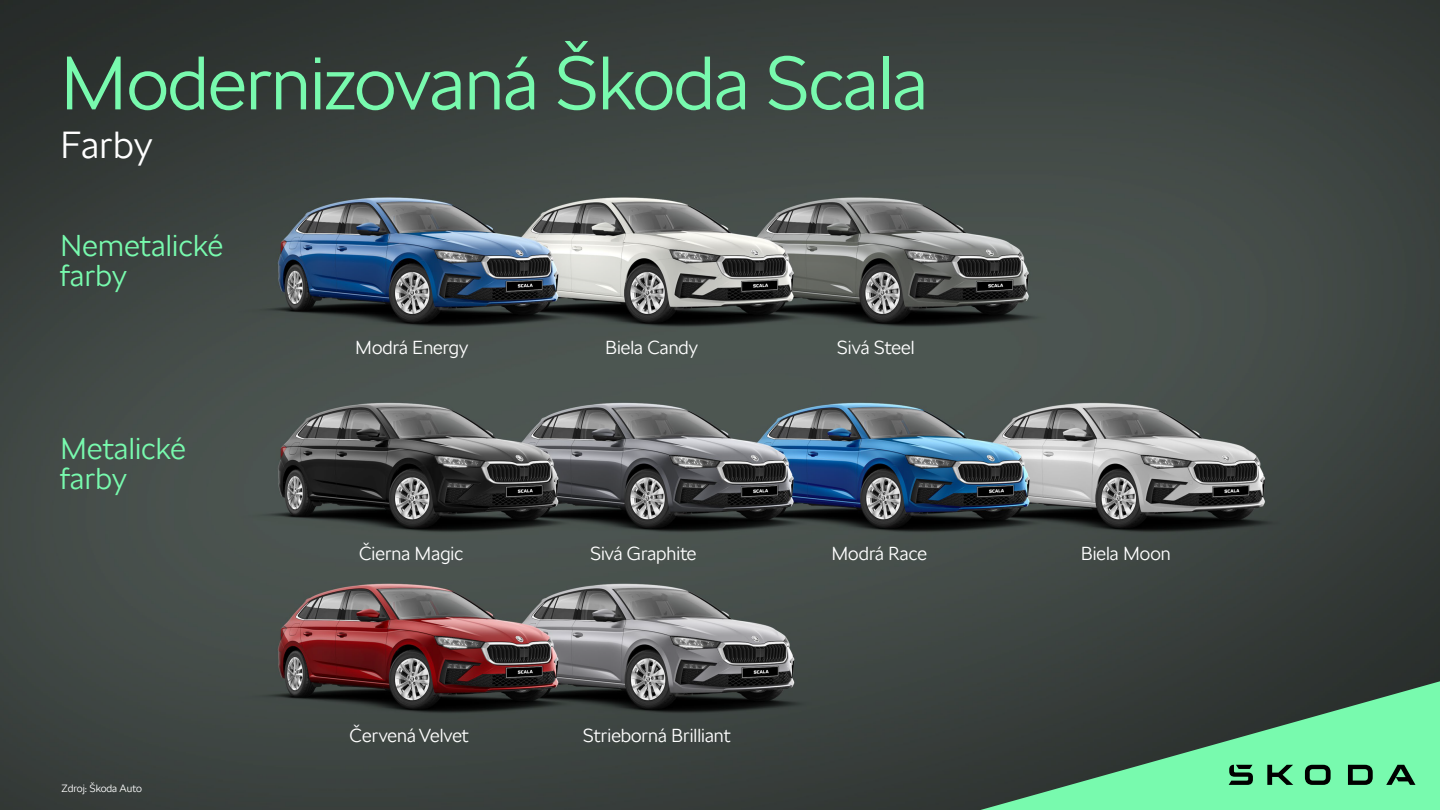
<style>
.page{position:relative;width:1440px;height:810px;background:#fff}
.page>*{position:absolute;margin:0;border:0;box-sizing:border-box;transform-origin:0 0}
.t1{font:300 75px "SKODA Next";letter-spacing:-.01em;color:#78faae}
.t2{font:300 37.5px "SKODA Next";letter-spacing:.01em;color:#fff}
.t3{font:300 30px/30px "SKODA Next";letter-spacing:.01em;color:#78faae}
.t4{font:300 18.75px "SKODA Next";color:#fff}
.t5{font:300 10.5px "SKODA Next";color:#fff}
</style>
<div class="page">
<img style="left:0;top:0;width:1440px;height:810px">
<svg style="left:980px;top:681px;width:460px;height:129px;background:#52916c"></svg>
<svg style="left:1229px;top:765px;width:186px;height:20px;background:#4b9c6d"></svg>
<h1 class="t1" style="left:60px;top:39px;width:870px">Modernizovaná Škoda Scala</h1>
<h2 class="t2" style="left:60px;top:123px;width:94px">Farby</h2>
<h3 class="t3" style="left:60px;top:230px;width:165px">Nemetalické farby</h3>
<h3 class="t3" style="left:60px;top:433px;width:127px">Metalické farby</h3>
<p class="t5" style="left:62px;top:782px;width:82px">Zdroj: Škoda Auto</p>
<p class="t4" style="left:355px;top:337px;width:115px">Modrá Energy</p>
<p class="t4" style="left:605px;top:337px;width:94px">Biela Candy</p>
<p class="t4" style="left:837px;top:337px;width:79px">Sivá Steel</p>
<p class="t4" style="left:359px;top:542px;width:106px">Čierna Magic</p>
<p class="t4" style="left:590px;top:542px;width:108px">Sivá Graphite</p>
<p class="t4" style="left:831px;top:542px;width:97px">Modrá Race</p>
<p class="t4" style="left:1081px;top:542px;width:91px">Biela Moon</p>
<p class="t4" style="left:350px;top:725px;width:121px">Červená Velvet</p>
<p class="t4" style="left:583px;top:725px;width:149px">Strieborná Brilliant</p>
</div>
